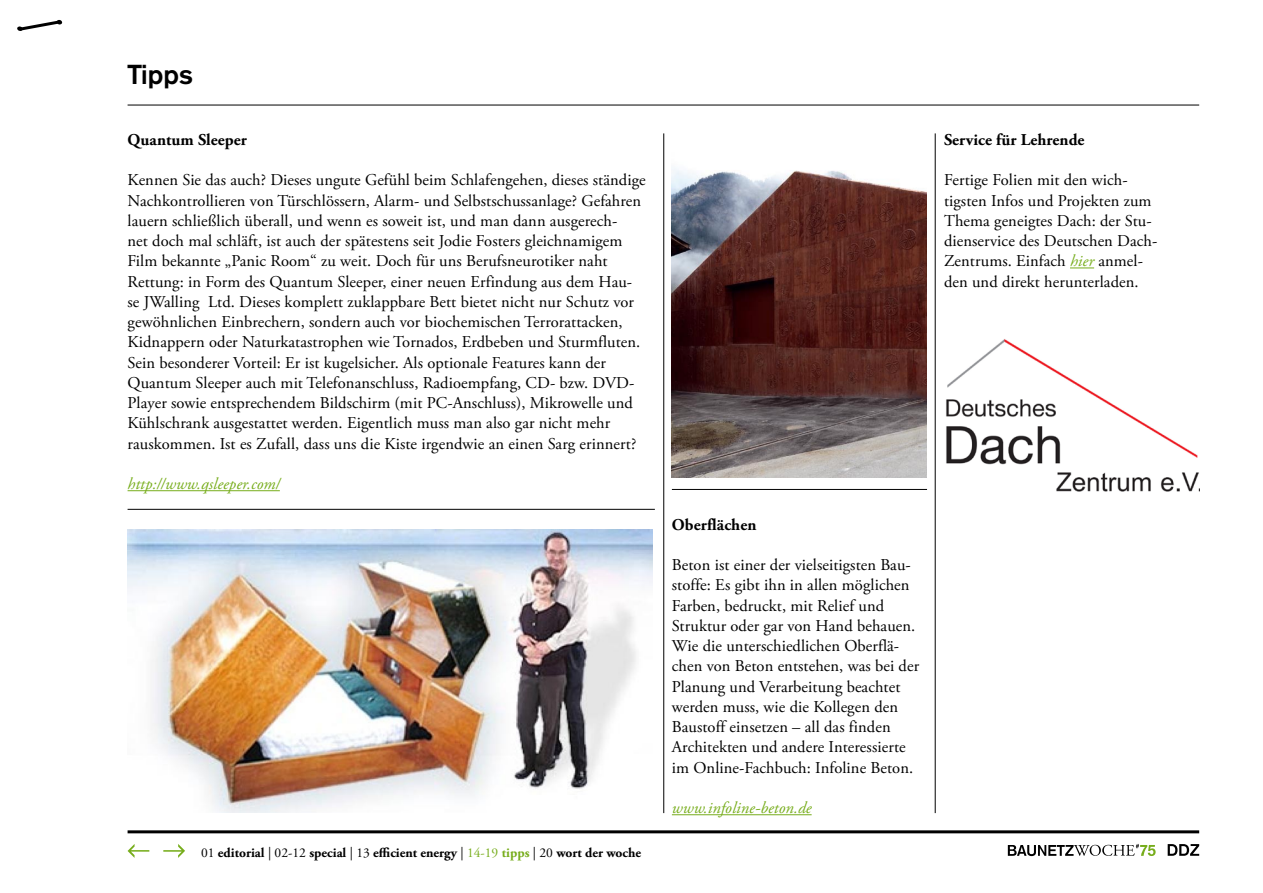
<style>
.page{position:relative;width:1263px;height:893px;background:#fff}
.page>*{position:absolute;margin:0;border:0;box-sizing:border-box;transform-origin:0 0}
.t1{font:700 27px "Akzidenz Grotesk";letter-spacing:.005em;color:#000}
.t2{font:16.5px/20.2px "Adobe Garamond Pro";letter-spacing:.005em;color:#000}
.t3{font:italic 16.5px "Adobe Garamond Pro";letter-spacing:.005em;color:#77ad1c}
.t4{font:700 16.5px "Adobe Garamond Pro";letter-spacing:.005em;color:#000}
.t5{font:700 13.5px "Adobe Garamond Pro";color:#000}
.s1{font-weight:400}
.s2{font-weight:400;color:#77ad1c}
.s3{color:#77ad1c}
.s4{font-style:italic;color:#77ad1c}
</style>
<div class="page">
<svg style="left:17px;top:20px;width:46px;height:11px"></svg>
<hr style="left:128px;top:830px;width:1071px;height:3px;background:#000">
<svg style="left:128px;top:844px;width:21px;height:14px"></svg>
<svg style="left:163px;top:844px;width:22px;height:14px"></svg>
<svg style="left:1168px;top:844px;width:31px;height:12px"></svg>
<svg style="left:1008px;top:844px;width:147px;height:12px"></svg>
<hr style="left:128px;top:105px;width:1071px;height:1px;background:#000">
<hr style="left:672px;top:814px;width:140px;height:1px;background:#77ad1c">
<hr style="left:935px;top:133px;width:1px;height:680px;background:#000">
<svg style="left:1070px;top:268px;width:24px;height:1px"></svg>
<img style="left:946px;top:339px;width:253px;height:153px">
<hr style="left:128px;top:490px;width:152px;height:1px;background:#77ad1c">
<img style="left:128px;top:530px;width:524px;height:283px">
<hr style="left:663px;top:133px;width:1px;height:680px;background:#000">
<hr style="left:128px;top:509px;width:527px;height:1px;background:#000">
<hr style="left:672px;top:489px;width:255px;height:1px;background:#000">
<img style="left:672px;top:168px;width:254px;height:310px">
<h1 class="t1" style="left:128px;top:59px;width:67px">Tipps</h1>
<p class="t4" style="left:128px;top:130px;width:121px">Quantum Sleeper</p>
<p class="t2" style="left:128px;top:171px;width:520px">Kennen Sie das auch? Dieses ungute Gefühl beim Schlafengehen, dieses ständige Nachkontrollieren von Türschlössern, Alarm- und Selbstschussanlage? Gefahren lauern schließlich überall, und wenn es soweit ist, und man dann ausgerech-<br>net doch mal schläft, ist auch der spätestens seit Jodie Fosters gleichnamigem Film bekannte „Panic Room“ zu weit. Doch für uns Berufsneurotiker naht Rettung: in Form des Quantum Sleeper, einer neuen Erfindung aus dem Hau&shy;se JWalling Ltd. Dieses komplett zuklappbare Bett bietet nicht nur Schutz vor gewöhnlichen Einbrechern, sondern auch vor biochemischen Terrorattacken, Kidnappern oder Naturkatastrophen wie Tornados, Erdbeben und Sturmfluten.<br>Sein besonderer Vorteil: Er ist kugelsicher. Als optionale Features kann der Quantum Sleeper auch mit Telefonanschluss, Radioempfang, CD- bzw. DVD-Player sowie entsprechendem Bildschirm (mit PC-Anschluss), Mikrowelle und Kühlschrank ausgestattet werden. Eigentlich muss man also gar nicht mehr rauskommen. Ist es Zufall, dass uns die Kiste irgendwie an einen Sarg erinnert?</p>
<p class="t3" style="left:128px;top:474px;width:154px">http://www.qsleeper.com/</p>
<p class="t5" style="left:201px;top:845px;width:442px"><span class="s1">01</span> editorial <span class="s1">| 02-12</span> special <span class="s1">| 13</span> efficient energy <span class="s1">|</span> <span class="s2">14-19</span> <span class="s3">tipps</span> <span class="s1">| 20</span> wort der woche</p>
<p class="t4" style="left:944px;top:130px;width:142px">Service für Lehrende</p>
<p class="t2" style="left:944px;top:171px;width:215px">Fertige Folien mit den wich&shy;tigsten Infos und Projekten zum<br>Thema geneigtes Dach: der Stu&shy;dienservice des Deutschen Dach-<br>Zentrums. Einfach <span class="s4">hier</span> anmel&shy;den und direkt herunterladen.</p>
<p class="t4" style="left:672px;top:515px;width:86px">Oberflächen</p>
<p class="t2" style="left:672px;top:555px;width:249px">Beton ist einer der vielseitigsten Bau&shy;stoffe: Es gibt ihn in allen möglichen Farben, bedruckt, mit Relief und Struktur oder gar von Hand behauen.<br>Wie die unterschiedlichen Oberflä&shy;chen von Beton entstehen, was bei der Planung und Verarbeitung beachtet werden muss, wie die Kollegen den Baustoff einsetzen – all das finden Architekten und andere Interessierte im Online-Fachbuch: Infoline Beton.</p>
<p class="t3" style="left:672px;top:798px;width:141px">www.infoline-beton.de</p>
</div>
